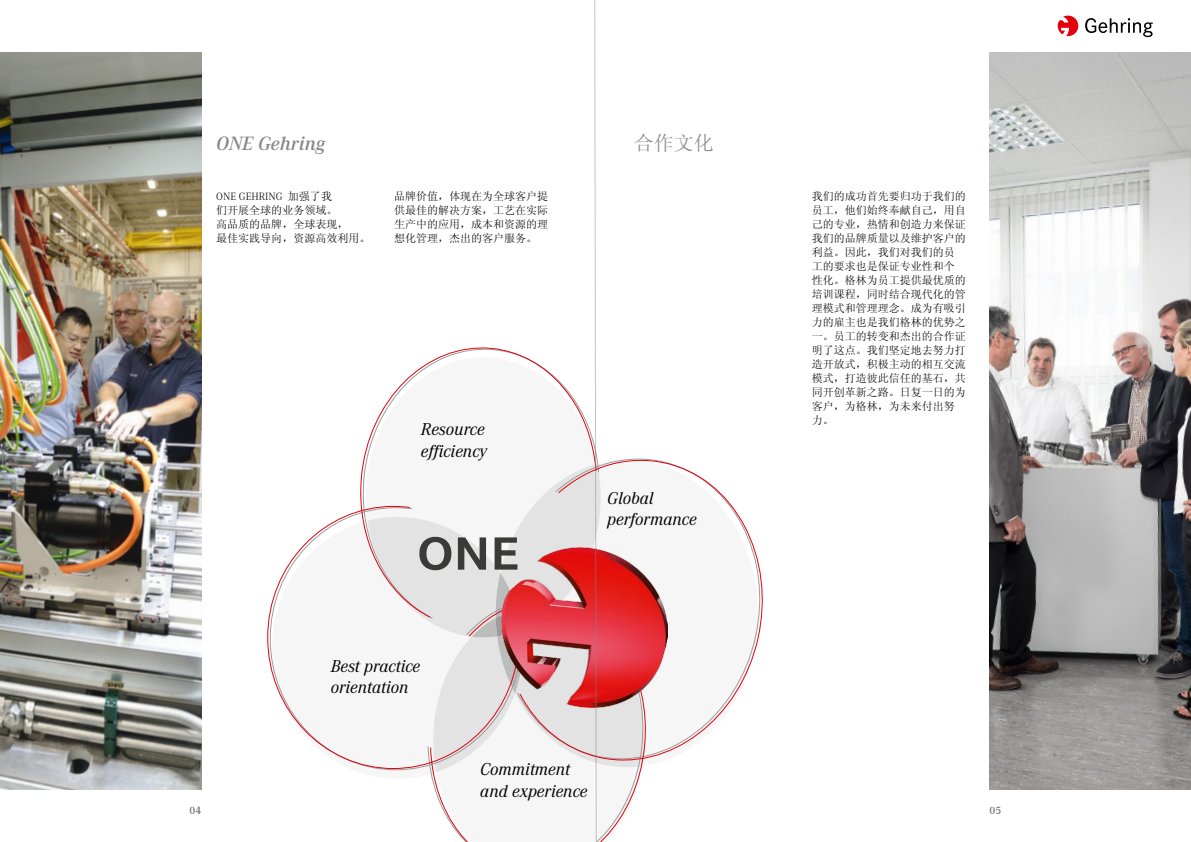
<style>
.page{position:relative;width:1191px;height:842px;background:#fff}
.page>*{position:absolute;margin:0;border:0;box-sizing:border-box;transform-origin:0 0}
.t1{font:700 45.6px "Corporate SBQ";color:#3a3a39;scale:1.1 1}
.t2{font:italic 600 20px "Corporate A";color:#868786}
.t3{font:20px "Sim Sun";color:#868786}
.t4{font:italic 17.8px/21.4px "Corporate A";color:#000}
.t5{font:11px/14px "Sim Sun";color:#000}
.t6{font:300 11px "Corporate A";color:#000}
.t7{font:600 11px "Corporate A";color:#6e6e6e}
.s1{font-family:"Sim Sun";font-weight:400}
</style>
<div class="page">
<img style="left:0;top:52px;width:201px;height:737px">
<svg style="left:1057px;top:16px;width:21px;height:20px"></svg>
<svg style="left:1085px;top:18px;width:67px;height:19px"></svg>
<img style="left:989px;top:52px;width:202px;height:737px">
<svg style="left:267px;top:512px;width:100px;height:255px"></svg>
<svg style="left:355px;top:445px;width:12px;height:173px"></svg>
<svg style="left:644px;top:458px;width:119px;height:301px"></svg>
<img style="left:644px;top:548px;width:23px;height:159px">
<svg style="left:367px;top:0;width:277px;height:842px"></svg>
<h2 class="t2" style="left:216px;top:132px;width:110px">ONE Gehring</h2>
<p class="t6" style="left:216px;top:191px;width:117px">ONE GEHRING <span class="s1">加强了我</span></p>
<p class="t5" style="left:216px;top:203px;width:155px">们开展全球的业务领域。<br>高品质的品牌，全球表现，<br>最佳实践导向，资源高效利用。</p>
<p class="t5" style="left:394px;top:189px;width:155px;text-align:justify">品牌价值，体现在为全球客户提供最佳的解决方案，工艺在实际生产中的应用，成本和资源的理想化管理，杰出的客户服务。</p>
<h2 class="t3" style="left:634px;top:133px;width:81px">合作文化</h2>
<h3 class="t4" style="left:421px;top:419px;width:68px">Resource efficiency</h3>
<h1 class="t1" style="left:417px;top:526px;width:94px">ONE</h1>
<h3 class="t4" style="left:607px;top:487px;width:91px">Global performance</h3>
<h3 class="t4" style="left:331px;top:655px;width:91px">Best practice orientation</h3>
<h3 class="t4" style="left:480px;top:759px;width:109px">Commitment and experience</h3>
<p class="t5" style="left:811px;top:189px;width:155px">我们的成功首先要归功于我们的员工，他们始终奉献自己，用自己的专业，热情和创造力来保证我们的品牌质量以及维护客户的利益。因此，我们对我们的员工的要求也是保证专业性和个性化。格林为员工提供最优质的培训课程，同时结合现代化的管理模式和管理理念。成为有吸引力的雇主也是我们格林的优势之一。员工的转变和杰出的合作证明了这点。我们坚定地去努力打造开放式，积极主动的相互交流模式，打造彼此信任的基石，共同开创革新之路。日复一日的为客户，为格林，为未来付出努力。</p>
<p class="t7" style="left:190px;top:805px;width:13px">04</p>
<p class="t7" style="left:989px;top:805px;width:13px">05</p>
</div>
